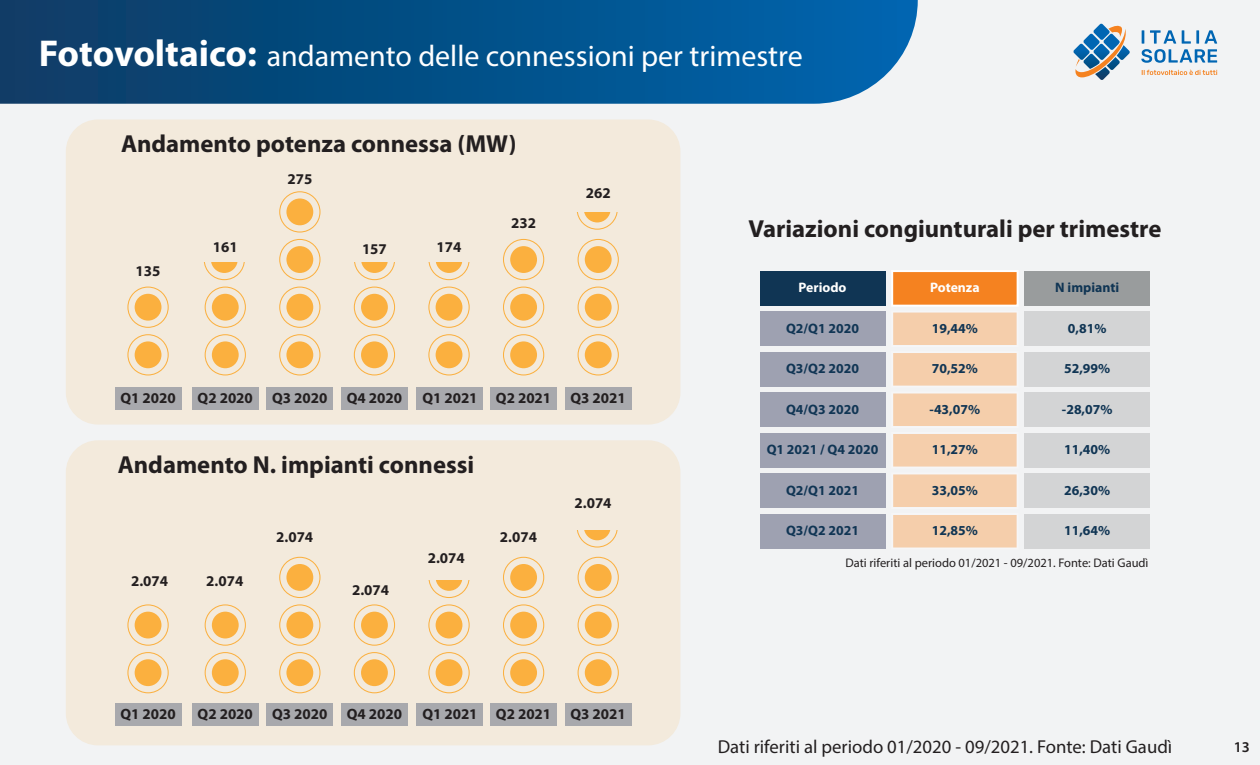
<style>
.page{position:relative;width:1260px;height:765px;background:#f2f3f4}
.page>*{position:absolute;margin:0;border:0;box-sizing:border-box;transform-origin:0 0}
.t1{font:30px "Myriad Pro";color:#fff}
.t2{font:700 24.75px "Myriad Pro";color:#231f20}
.t3{font:18.75px "Myriad Pro";color:#231f20}
.t4{font:700 15px "Myriad Pro";color:#231f20}
.t5{font:600 15px "Myriad Pro";color:#231f20}
.t6{font:700 13.75px "Myriad Pro";color:#103554}
.t7{font:700 13.75px "Myriad Pro";color:#fff}
.t8{font:12.5px "Myriad Pro";color:#231f20}
.s1{font-weight:700;font-size:37.5px}
</style>
<div class="page">
<div style="left:66px;top:119px;width:614px;height:306px;background:#f3eadc;border-radius:32px"></div>
<svg style="left:1142px;top:70px;width:75px;height:5px"></svg>
<svg style="left:1141px;top:30px;width:76px;height:33px"></svg>
<svg style="left:1073px;top:24px;width:57px;height:56px"></svg>
<svg style="left:0;top:0;width:918px;height:104px;background:#0a548a"></svg>
<div style="left:760px;top:271px;width:125px;height:35px;background:#103554"></div>
<div style="left:1025px;top:271px;width:125px;height:35px;background:#999c9d"></div>
<div style="left:760px;top:312px;width:125px;height:34px;background:#9ea1b1"></div>
<div style="left:1025px;top:312px;width:125px;height:34px;background:#d3d4d5"></div>
<div style="left:760px;top:352px;width:125px;height:35px;background:#9ea1b1"></div>
<div style="left:1025px;top:352px;width:125px;height:35px;background:#d3d4d5"></div>
<div style="left:760px;top:392px;width:125px;height:35px;background:#9ea1b1"></div>
<div style="left:1025px;top:392px;width:125px;height:35px;background:#d3d4d5"></div>
<div style="left:760px;top:433px;width:125px;height:35px;background:#9ea1b1"></div>
<div style="left:1025px;top:433px;width:125px;height:35px;background:#d3d4d5"></div>
<div style="left:760px;top:473px;width:125px;height:35px;background:#9ea1b1"></div>
<div style="left:1025px;top:473px;width:125px;height:35px;background:#d3d4d5"></div>
<div style="left:760px;top:514px;width:125px;height:35px;background:#9ea1b1"></div>
<svg style="left:892px;top:270px;width:126px;height:278px"></svg>
<div style="left:1025px;top:514px;width:125px;height:35px;background:#d3d4d5"></div>
<div style="left:66px;top:440px;width:614px;height:305px;background:#f3eadc;border-radius:32px"></div>
<svg style="left:127px;top:334px;width:42px;height:41px"></svg>
<svg style="left:127px;top:287px;width:42px;height:41px"></svg>
<svg style="left:205px;top:334px;width:41px;height:41px"></svg>
<svg style="left:205px;top:287px;width:41px;height:41px"></svg>
<svg style="left:279px;top:334px;width:41px;height:41px"></svg>
<svg style="left:279px;top:287px;width:41px;height:41px"></svg>
<svg style="left:279px;top:239px;width:41px;height:41px"></svg>
<svg style="left:279px;top:191px;width:41px;height:42px"></svg>
<svg style="left:354px;top:334px;width:41px;height:41px"></svg>
<svg style="left:354px;top:287px;width:41px;height:41px"></svg>
<svg style="left:428px;top:334px;width:42px;height:41px"></svg>
<svg style="left:428px;top:287px;width:42px;height:41px"></svg>
<svg style="left:503px;top:334px;width:41px;height:41px"></svg>
<svg style="left:503px;top:287px;width:41px;height:41px"></svg>
<svg style="left:503px;top:239px;width:41px;height:41px"></svg>
<svg style="left:578px;top:334px;width:41px;height:41px"></svg>
<svg style="left:578px;top:287px;width:41px;height:41px"></svg>
<svg style="left:578px;top:239px;width:41px;height:41px"></svg>
<svg style="left:428px;top:263px;width:42px;height:17px"></svg>
<svg style="left:354px;top:263px;width:41px;height:17px"></svg>
<svg style="left:204px;top:263px;width:41px;height:17px"></svg>
<svg style="left:577px;top:212px;width:41px;height:18px"></svg>
<div style="left:115px;top:387px;width:66px;height:22px;background:#a8a9ad"></div>
<div style="left:192px;top:387px;width:66px;height:22px;background:#a8a9ad"></div>
<div style="left:267px;top:387px;width:66px;height:22px;background:#a8a9ad"></div>
<div style="left:341px;top:387px;width:67px;height:22px;background:#a8a9ad"></div>
<div style="left:417px;top:387px;width:66px;height:22px;background:#a8a9ad"></div>
<div style="left:490px;top:387px;width:67px;height:22px;background:#a8a9ad"></div>
<div style="left:565px;top:387px;width:66px;height:22px;background:#a8a9ad"></div>
<div style="left:115px;top:703px;width:66px;height:23px;background:#a8a9ad"></div>
<div style="left:192px;top:703px;width:66px;height:23px;background:#a8a9ad"></div>
<div style="left:267px;top:703px;width:66px;height:23px;background:#a8a9ad"></div>
<div style="left:341px;top:703px;width:67px;height:23px;background:#a8a9ad"></div>
<div style="left:417px;top:703px;width:66px;height:23px;background:#a8a9ad"></div>
<div style="left:490px;top:703px;width:67px;height:23px;background:#a8a9ad"></div>
<div style="left:565px;top:703px;width:66px;height:23px;background:#a8a9ad"></div>
<svg style="left:127px;top:652px;width:42px;height:41px"></svg>
<svg style="left:127px;top:604px;width:42px;height:42px"></svg>
<svg style="left:205px;top:652px;width:41px;height:41px"></svg>
<svg style="left:205px;top:604px;width:41px;height:42px"></svg>
<svg style="left:279px;top:652px;width:41px;height:41px"></svg>
<svg style="left:279px;top:604px;width:41px;height:42px"></svg>
<svg style="left:279px;top:557px;width:41px;height:41px"></svg>
<svg style="left:354px;top:652px;width:41px;height:41px"></svg>
<svg style="left:354px;top:604px;width:41px;height:42px"></svg>
<svg style="left:503px;top:652px;width:41px;height:41px"></svg>
<svg style="left:503px;top:604px;width:41px;height:42px"></svg>
<svg style="left:503px;top:557px;width:41px;height:41px"></svg>
<svg style="left:428px;top:652px;width:42px;height:41px"></svg>
<svg style="left:428px;top:604px;width:42px;height:42px"></svg>
<svg style="left:428px;top:581px;width:42px;height:17px"></svg>
<svg style="left:578px;top:652px;width:41px;height:41px"></svg>
<svg style="left:578px;top:604px;width:41px;height:42px"></svg>
<svg style="left:578px;top:557px;width:41px;height:41px"></svg>
<svg style="left:577px;top:530px;width:41px;height:18px"></svg>
<h1 class="t1" style="left:39px;top:37px;width:766px"><span class="s1">Fotovoltaico:</span> andamento delle connessioni per trimestre</h1>
<h2 class="t2" style="left:121px;top:130px;width:397px">Andamento potenza connessa (MW)</h2>
<p class="t4" style="left:136px;top:262px;width:26px">135</p>
<p class="t4" style="left:213px;top:238px;width:26px">161</p>
<p class="t4" style="left:287px;top:171px;width:26px">275</p>
<p class="t4" style="left:362px;top:241px;width:26px">157</p>
<p class="t4" style="left:437px;top:238px;width:26px">174</p>
<p class="t4" style="left:511px;top:214px;width:26px">232</p>
<p class="t4" style="left:586px;top:185px;width:26px">262</p>
<p class="t4" style="left:120px;top:389px;width:57px">Q1 2020</p>
<p class="t4" style="left:198px;top:389px;width:57px">Q2 2020</p>
<p class="t4" style="left:272px;top:389px;width:57px">Q3 2020</p>
<p class="t4" style="left:347px;top:389px;width:57px">Q4 2020</p>
<p class="t4" style="left:422px;top:389px;width:130px">Q1 2021 Q2 2021</p>
<p class="t4" style="left:571px;top:389px;width:57px">Q3 2021</p>
<h2 class="t2" style="left:118px;top:450px;width:358px">Andamento N. impianti connessi</h2>
<p class="t4" style="left:131px;top:573px;width:39px">2.074</p>
<p class="t4" style="left:206px;top:573px;width:39px">2.074</p>
<p class="t4" style="left:276px;top:529px;width:39px">2.074</p>
<p class="t4" style="left:352px;top:581px;width:39px">2.074</p>
<p class="t4" style="left:428px;top:550px;width:39px">2.074</p>
<p class="t4" style="left:500px;top:529px;width:39px">2.074</p>
<p class="t4" style="left:575px;top:494px;width:39px">2.074</p>
<p class="t4" style="left:120px;top:706px;width:57px">Q1 2020</p>
<p class="t4" style="left:198px;top:706px;width:57px">Q2 2020</p>
<p class="t4" style="left:272px;top:706px;width:57px">Q3 2020</p>
<p class="t4" style="left:347px;top:706px;width:57px">Q4 2020</p>
<p class="t4" style="left:422px;top:706px;width:130px">Q1 2021 Q2 2021</p>
<p class="t4" style="left:571px;top:706px;width:57px">Q3 2021</p>
<h2 class="t2" style="left:748px;top:215px;width:414px">Variazioni congiunturali per trimestre</h2>
<p class="t7" style="left:799px;top:280px;width:49px">Periodo</p>
<p class="t7" style="left:930px;top:280px;width:51px">Potenza</p>
<p class="t6" style="left:1055px;top:280px;width:65px">N impianti</p>
<p class="t6" style="left:786px;top:321px;width:74px">Q2/Q1 2020</p>
<p class="t6" style="left:932px;top:321px;width:48px">19,44%</p>
<p class="t6" style="left:1068px;top:321px;width:40px">0,81%</p>
<p class="t6" style="left:786px;top:361px;width:74px">Q3/Q2 2020</p>
<p class="t6" style="left:932px;top:361px;width:48px">70,52%</p>
<p class="t6" style="left:1064px;top:361px;width:48px">52,99%</p>
<p class="t6" style="left:786px;top:402px;width:74px">Q4/Q3 2020</p>
<p class="t6" style="left:930px;top:402px;width:52px">-43,07%</p>
<p class="t6" style="left:1062px;top:402px;width:52px">-28,07%</p>
<p class="t6" style="left:767px;top:442px;width:113px">Q1 2021 / Q4 2020</p>
<p class="t6" style="left:932px;top:442px;width:48px">11,27%</p>
<p class="t6" style="left:1064px;top:442px;width:48px">11,40%</p>
<p class="t6" style="left:786px;top:482px;width:74px">Q2/Q1 2021</p>
<p class="t6" style="left:932px;top:482px;width:48px">33,05%</p>
<p class="t6" style="left:1064px;top:482px;width:48px">26,30%</p>
<p class="t6" style="left:786px;top:523px;width:74px">Q3/Q2 2021</p>
<p class="t6" style="left:932px;top:523px;width:48px">12,85%</p>
<p class="t6" style="left:1064px;top:523px;width:48px">11,64%</p>
<p class="t8" style="left:845px;top:555px;width:305px">Dati riferiti al periodo 01/2021 - 09/2021. Fonte: Dati Gaudì</p>
<h3 class="t3" style="left:718px;top:735px;width:456px">Dati riferiti al periodo 01/2020 - 09/2021. Fonte: Dati Gaudì</h3>
<p class="t5" style="left:1234px;top:738px;width:18px">13</p>
</div>
